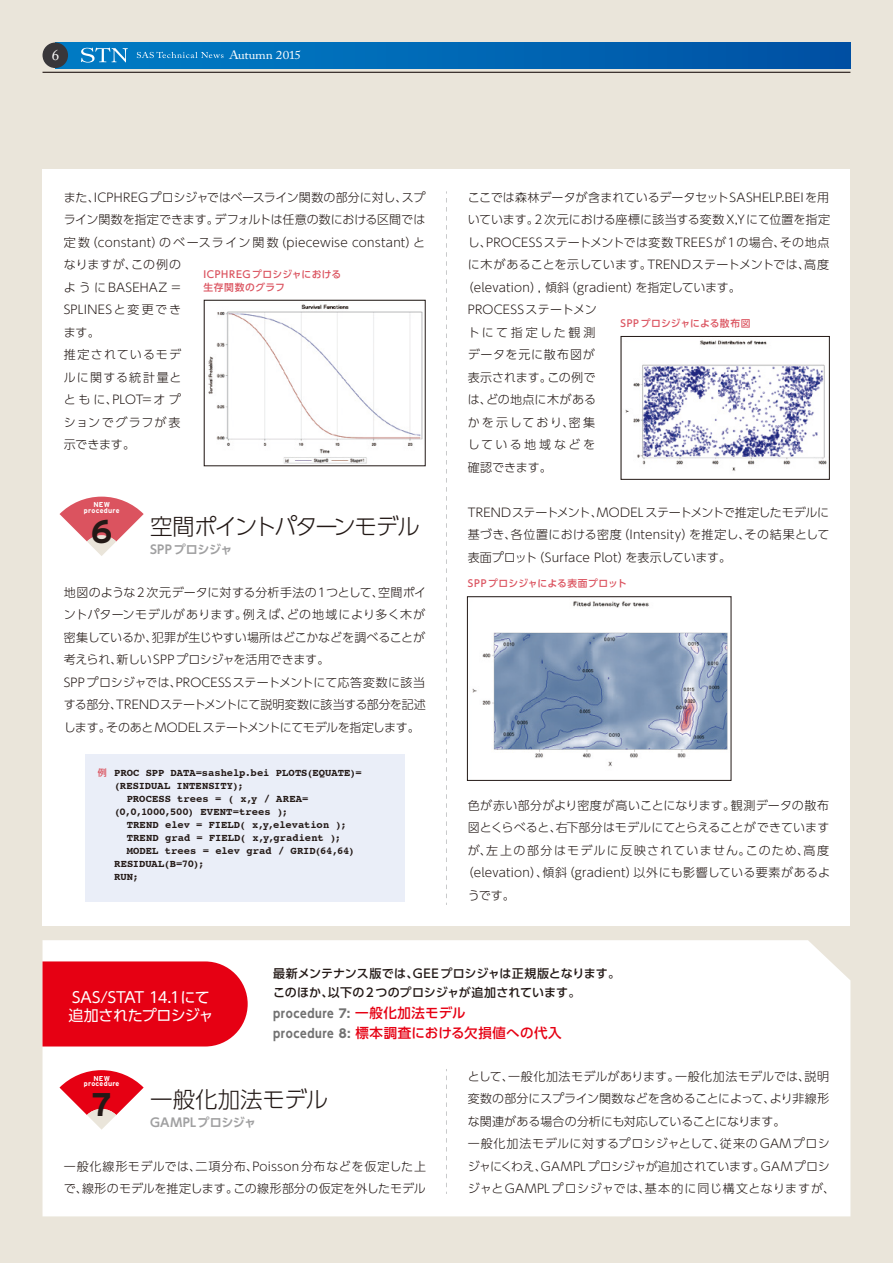
<style>
.page{position:relative;width:893px;height:1263px;background:#eae5da}
.page>*{position:absolute;margin:0;border:0;box-sizing:border-box;transform-origin:0 0}
.t1{font:700 32.85px "Interstate";color:#231916}
.t2{font:300 22.5px "UD Shin Go Pro";letter-spacing:-.085em;color:#231916}
.t3{font:300 22.5px "UD Shin Go Pro";letter-spacing:-.005em;color:#231916}
.t4{font:15px/18px "UD Shin Go Pro";letter-spacing:-.035em;color:#fff}
.t5{font:15px "Adobe Caslon Pro";color:#fff}
.t6{font:500 13.5px "UD Shin Go Pro";letter-spacing:.03em;color:#e60013}
.t7{font:300 12px/22.5px "UD Shin Go Pro";letter-spacing:.015em;color:#231916}
.t8{font:300 12px/22.5px "UD Shin Go Pro";letter-spacing:-.005em;color:#231916}
.t9{font:500 12px/19.5px "UD Shin Go Pro";color:#231916}
.t10{font:300 12px "UD Shin Go Pro";letter-spacing:.11em;color:#231916}
.t11{font:700 12px "UD Shin Go Pro";letter-spacing:.05em;color:#727272;scale:.9 1}
.t12{font:300 12px "UD Shin Go Pro";letter-spacing:.205em;color:#231916}
.t13{font:700 12px "UD Shin Go Pro De";letter-spacing:.015em;color:#a0a0a1}
.t14{font:12px "Adobe Caslon Pro";letter-spacing:-.03em;color:#fff;scale:1.1 1}
.t15{font:300 12px "UD Shin Go Pro";letter-spacing:.065em;color:#231916}
.t16{font:300 12px "UD Shin Go Pro";letter-spacing:.165em;color:#231916}
.t17{font:700 10.5px "Courier";color:#231916}
.t18{font:500 9.75px "UD Shin Go Pro";letter-spacing:.025em;color:#db535f}
.t19{font:500 9.75px/13px "UD Shin Go Pro";letter-spacing:.05em;color:#db535f}
.t20{font:500 9px "UD Shin Go Pro";color:#db535f}
.t21{font:700 7.2px/5.7px "Interstate";letter-spacing:.035em;color:#fff;text-align:center}
.s1{font-weight:500;font-size:13.5px;color:#e60013}
.s2{font-weight:700;font-size:12px;color:#727272}
</style>
<div class="page">
<div style="left:43px;top:169px;width:807px;height:756px;background:#fff"></div>
<div style="left:43px;top:940px;width:807px;height:276px;background:#fff"></div>
<div style="left:55px;top:43px;width:795px;height:25px;background:linear-gradient(to right,#017ec5,#0051a4)"></div>
<hr style="left:43px;top:72px;width:807px;height:1px;background:#231916">
<svg style="left:81px;top:48px;width:47px;height:15px"></svg>
<svg style="left:137px;top:52px;width:87px;height:6px"></svg>
<div style="left:43px;top:43px;width:25px;height:25px;background:#39373a;border-radius:50%"></div>
<img style="left:625px;top:340px;width:202px;height:131px">
<img style="left:472px;top:601px;width:256px;height:165px">
<svg style="left:446px;top:191px;width:1px;height:714px"></svg>
<svg style="left:446px;top:1069px;width:1px;height:125px"></svg>
<div style="left:43px;top:961px;width:205px;height:85px;background:#e60013"></div>
<div style="left:85px;top:754px;width:319px;height:147px;background:#eaeef8"></div>
<svg style="left:60px;top:497px;width:84px;height:59px"></svg>
<svg style="left:60px;top:1070px;width:84px;height:60px"></svg>
<img style="left:208px;top:304px;width:215px;height:160px">
<p class="t5" style="left:52px;top:46px;width:9px">6</p>
<p class="t14" style="left:229px;top:48px;width:67px">Autumn 2015</p>
<p class="t7" style="left:64px;top:186px;width:363px">また、ICPHREGプロシジャではベースライン関数の部分に対し、スプライン関数を指定できます。デフォルトは任意の数における区間では定数（constant）のベースライン関数（piecewise constant）となりますが、この例の<br>ようにBASEHAZ =<br>SPLINESと変更でき<br>ます。<br>推定されているモデ<br>ルに関する統計量と<br>ともに、PLOT=オプ<br>ションでグラフが表<br>示できます。</p>
<p class="t19" style="left:203px;top:267px;width:139px">ICPHREGプロシジャにおける生存関数のグラフ</p>
<p class="t21" style="left:84px;top:502px;width:37px">NEW procedure</p>
<h1 class="t1" style="left:91px;top:513px;width:23px">6</h1>
<h2 class="t2" style="left:150px;top:508px;width:271px">空間ポイントパターンモデル</h2>
<p class="t13" style="left:150px;top:540px;width:84px">SPPプロシジャ</p>
<p class="t8" style="left:64px;top:580px;width:364px">地図のような2次元データに対する分析手法の1つとして、空間ポイントパターンモデルがあります。例えば、どの地域により多く木が密集しているか、犯罪が生じやすい場所はどこかなどを調べることが考えられ、新しいSPPプロシジャを活用できます。<br>SPPプロシジャでは、PROCESSステートメントにて応答変数に該当する部分、TRENDステートメントにて説明変数に該当する部分を記述します。そのあとMODEL ステートメントにてモデルを指定します。</p>
<p class="t20" style="left:98px;top:765px;width:10px">例</p>
<p class="t17" style="left:114px;top:764px;width:249px">PROC SPP DATA=sashelp.bei PLOTS(EQUATE)=</p>
<p class="t17" style="left:114px;top:777px;width:131px">(RESIDUAL INTENSITY);</p>
<p class="t17" style="left:127px;top:790px;width:183px">PROCESS trees = ( x,y / AREA=</p>
<p class="t17" style="left:114px;top:803px;width:176px">(0,0,1000,500) EVENT=trees );</p>
<p class="t17" style="left:127px;top:816px;width:222px">TREND elev = FIELD( x,y,elevation );</p>
<p class="t17" style="left:127px;top:829px;width:216px">TREND grad = FIELD( x,y,gradient );</p>
<p class="t17" style="left:127px;top:842px;width:229px">MODEL trees = elev grad / GRID(64,64)</p>
<p class="t17" style="left:114px;top:855px;width:92px">RESIDUAL(B=70);</p>
<p class="t17" style="left:114px;top:868px;width:26px">RUN;</p>
<p class="t7" style="left:468px;top:186px;width:363px">ここでは森林データが含まれているデータセットSASHELP.BEIを用</p>
<p class="t7" style="left:468px;top:208px;width:364px">いています。2次元における座標に該当する変数 X,Yにて位置を指定</p>
<p class="t7" style="left:468px;top:231px;width:363px">し、PROCESSステートメントでは変数TREESが1の場合、その地点</p>
<p class="t7" style="left:468px;top:253px;width:363px">に木があることを示しています。TRENDステートメントでは、高度</p>
<p class="t7" style="left:462px;top:276px;width:281px">（elevation）, 傾斜（gradient）を指定しています。</p>
<p class="t7" style="left:468px;top:298px;width:131px">PROCESSステートメン</p>
<p class="t12" style="left:468px;top:323px;width:129px">トにて指定した観測</p>
<p class="t15" style="left:468px;top:345px;width:129px">データを元に散布図が</p>
<p class="t8" style="left:468px;top:366px;width:129px">表示されます。この例で</p>
<p class="t7" style="left:468px;top:388px;width:130px">は、どの地点に木がある</p>
<p class="t16" style="left:468px;top:413px;width:129px">かを示しており、密集</p>
<p class="t12" style="left:468px;top:435px;width:129px">している地域などを</p>
<p class="t7" style="left:468px;top:456px;width:86px">確認できます。</p>
<p class="t7" style="left:468px;top:501px;width:363px;text-align:justify">TRENDステートメント、MODELステートメントで推定したモデルに基づき、各位置における密度（Intensity）を推定し、その結果として表面プロット（Surface Plot）を表示しています。</p>
<p class="t18" style="left:621px;top:315px;width:131px">SPP プロシジャによる散布図</p>
<p class="t18" style="left:468px;top:576px;width:160px">SPP プロシジャによる表面プロット</p>
<p class="t7" style="left:468px;top:793px;width:363px">色が赤い部分がより密度が高いことになります。観測データの散布</p>
<p class="t7" style="left:468px;top:816px;width:363px">図とくらべると、右下部分はモデルにてとらえることができています</p>
<p class="t10" style="left:468px;top:840px;width:363px">が、左上の部分はモデルに反映されていません。このため、高度</p>
<p class="t7" style="left:462px;top:861px;width:370px">（elevation）、傾斜（gradient）以外にも影響している要素があるよ</p>
<p class="t7" style="left:468px;top:883px;width:49px">うです。</p>
<p class="t4" style="left:68px;top:987px;width:147px">SAS/STAT 14.1にて追加されたプロシジャ</p>
<p class="t9" style="left:273px;top:963px;width:349px">最新メンテナンス版では、GEEプロシジャは正規版となります。このほか、以下の2つのプロシジャが追加されています。</p>
<p class="t11" style="left:273px;top:1004px;width:215px">procedure 7: <span class="s1">一般化加法モデル</span></p>
<p class="t6" style="left:273px;top:1021px;width:290px"><span class="s2">procedure 8:</span> 標本調査における欠損値への代入</p>
<p class="t21" style="left:84px;top:1075px;width:37px">NEW procedure</p>
<h1 class="t1" style="left:91px;top:1086px;width:22px">7</h1>
<h2 class="t3" style="left:150px;top:1081px;width:180px">一般化加法モデル</h2>
<p class="t13" style="left:150px;top:1113px;width:108px">GAMPLプロシジャ</p>
<p class="t7" style="left:64px;top:1154px;width:364px">一般化線形モデルでは、二項分布、Poisson分布などを仮定した上で、線形のモデルを推定します。この線形部分の仮定を外したモデル</p>
<p class="t7" style="left:468px;top:1064px;width:369px">として、一般化加法モデルがあります。一般化加法モデルでは、説明変数の部分にスプライン関数などを含めることによって、より非線形な関連がある場合の分析にも対応していることになります。<br>一般化加法モデルに対するプロシジャとして、従来のGAMプロシジャにくわえ、GAMPLプロシジャが追加されています。GAMプロシジャとGAMPLプロシジャでは、基本的に同じ構文となりますが、</p>
</div>
